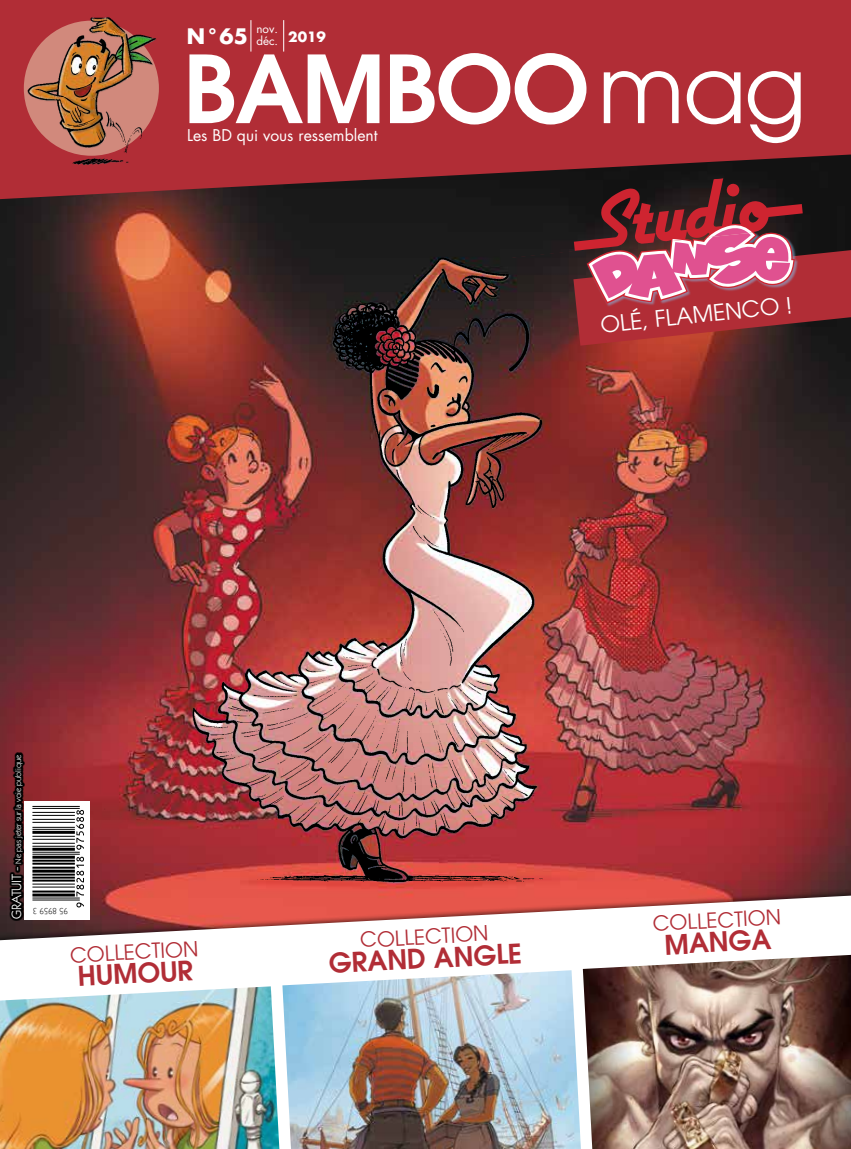
<style>
.page{position:relative;width:851px;height:1149px;background:#fff}
.page>*{position:absolute;margin:0;border:0;box-sizing:border-box;transform-origin:0 0}
.t1{font:600 92.7px "Avant Garde";letter-spacing:-.02em;color:#fff}
.t2{font:600 27px "Avant Garde";color:#b12d36}
.t3{font:22.5px "Avant Garde";color:#fff}
.t4{font:700 20.85px "Futura";color:#fff}
.t5{font:20.7px "Avant Garde";color:#b12d36}
.t6{font:15.75px "Futura";color:#fff}
.t7{font:700 13.8px "Futura";color:#fff}
.t8{font:11.55px/12.8px "Futura";color:#fff}
.t9{font:300 9px "Gill Sans";color:#000;scale:.95 1}
.t10{font:8.25px "Itc Kabel";color:#fff}
.s1{font-weight:400}
.s2{font-size:13.5px}
</style>
<div class="page">
<img style="left:0;top:199px;width:850px;height:688px">
<svg style="left:0;top:0;width:850px;height:199px;background:#a32b33"></svg>
<div style="left:0;top:887px;width:850px;height:261px;background:#000;opacity:.5"></div>
<svg style="left:0;top:895px;width:850px;height:253px"></svg>
<img style="left:0;top:986px;width:279px;height:162px">
<img style="left:282px;top:969px;width:298px;height:179px">
<img style="left:582px;top:954px;width:268px;height:194px">
<hr style="left:250px;top:20px;width:1px;height:32px;background:#fff">
<hr style="left:283px;top:20px;width:1px;height:32px;background:#fff">
<svg style="left:10px;top:752px;width:15px;height:168px;background:#31191b"></svg>
<svg style="left:25px;top:800px;width:65px;height:119px"></svg>
<hr style="left:32px;top:805px;width:48px;height:1px;background:#000">
<hr style="left:32px;top:807px;width:48px;height:1px;background:#000">
<hr style="left:32px;top:811px;width:43px;height:1px;background:#000">
<hr style="left:32px;top:814px;width:43px;height:1px;background:#000">
<hr style="left:32px;top:818px;width:43px;height:1px;background:#000">
<hr style="left:32px;top:821px;width:43px;height:1px;background:#000">
<hr style="left:32px;top:826px;width:43px;height:1px;background:#000">
<hr style="left:32px;top:828px;width:43px;height:1px;background:#000">
<hr style="left:32px;top:830px;width:43px;height:3px;background:#000">
<hr style="left:32px;top:835px;width:43px;height:1px;background:#000">
<hr style="left:32px;top:838px;width:43px;height:1px;background:#000">
<hr style="left:32px;top:842px;width:43px;height:1px;background:#000">
<hr style="left:32px;top:845px;width:43px;height:1px;background:#000">
<hr style="left:32px;top:847px;width:43px;height:3px;background:#000">
<hr style="left:32px;top:851px;width:48px;height:1px;background:#000">
<hr style="left:32px;top:853px;width:48px;height:1px;background:#000">
<hr style="left:32px;top:855px;width:43px;height:3px;background:#000">
<hr style="left:32px;top:859px;width:43px;height:2px;background:#000">
<hr style="left:32px;top:862px;width:43px;height:2px;background:#000">
<hr style="left:32px;top:866px;width:43px;height:2px;background:#000">
<hr style="left:32px;top:869px;width:43px;height:3px;background:#000">
<hr style="left:32px;top:873px;width:43px;height:2px;background:#000">
<hr style="left:32px;top:876px;width:43px;height:2px;background:#000">
<hr style="left:32px;top:879px;width:43px;height:2px;background:#000">
<hr style="left:32px;top:883px;width:43px;height:1px;background:#000">
<hr style="left:32px;top:886px;width:43px;height:1px;background:#000">
<hr style="left:32px;top:890px;width:43px;height:2px;background:#000">
<hr style="left:32px;top:893px;width:43px;height:3px;background:#000">
<hr style="left:32px;top:897px;width:48px;height:1px;background:#000">
<hr style="left:32px;top:899px;width:48px;height:1px;background:#000">
<svg style="left:76px;top:809px;width:8px;height:98px"></svg>
<svg style="left:512px;top:178px;width:338px;height:167px;background:#77313b"></svg>
<img style="left:8px;top:6px;width:168px;height:173px">
<h3 class="t8" style="left:256px;top:22px;width:23px">nov. déc.</h3>
<h1 class="t1" style="left:183px;top:28px;width:625px">BAMBOO<span class="s1">mag</span></h1>
<h3 class="t4" style="left:186px;top:21px;width:63px">N°65</h3>
<h3 class="t7" style="left:288px;top:27px;width:39px">2019</h3>
<h3 class="t6" style="left:187px;top:125px;width:192px">Les BD qui vous ressemblent</h3>
<h3 class="t3" style="left:599px;top:311px;width:194px;rotate:-6deg">OLÉ, FLAMENCO !</h3>
<p class="t10" style="left:14px;top:918px;width:166px;rotate:-90deg"><span class="s2">GRATUIT -</span> Ne pas jeter sur la voie publique</p>
<p class="t9" style="left:68px;top:918px;width:39px;rotate:-180deg">95 8959 3</p>
<h3 class="t5" style="left:69px;top:942px;width:130px;rotate:-3deg">COLLECTION</h3>
<h2 class="t2" style="left:77px;top:958px;width:117px;rotate:-3deg">HUMOUR</h2>
<h3 class="t5" style="left:359px;top:927px;width:130px;rotate:-3deg">COLLECTION</h3>
<h2 class="t2" style="left:328px;top:945px;width:195px;rotate:-3deg">GRAND ANGLE</h2>
<h3 class="t5" style="left:652px;top:911px;width:130px;rotate:-3deg">COLLECTION</h3>
<h2 class="t2" style="left:663px;top:926px;width:108px;rotate:-3deg">MANGA</h2>
</div>
